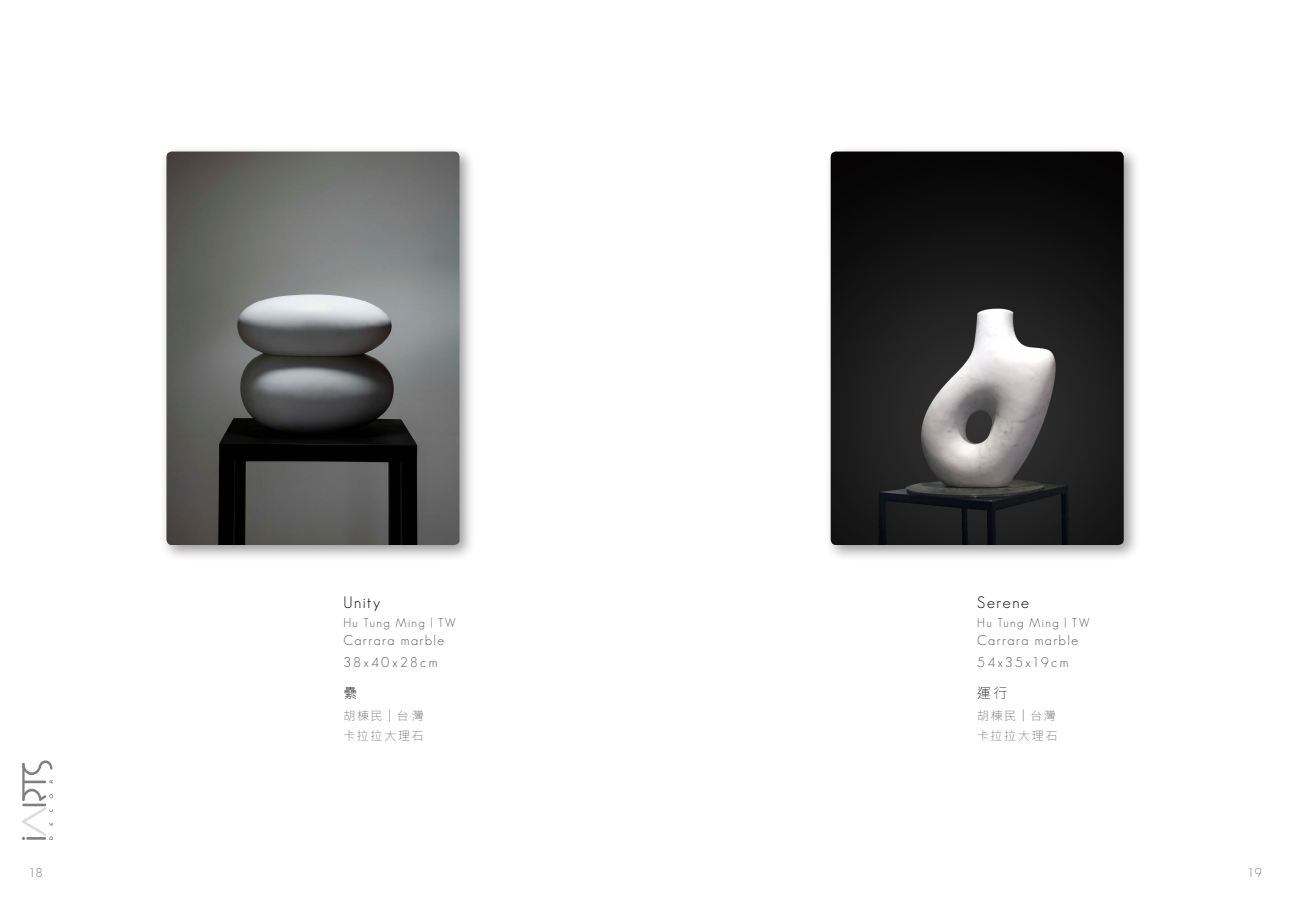
<style>
.page{position:relative;width:1290px;height:911px;background:#fff}
.page>*{position:absolute;margin:0;border:0;box-sizing:border-box;transform-origin:0 0}
.t1{font:300 16.25px "Geosans";letter-spacing:.095em;color:#000}
.t2{font:300 13.75px/21.2px "Geosans";letter-spacing:.105em;color:#595757}
.t3{font:100 13.75px "Noto Sans TC";color:#000}
.t4{font:300 12.5px "Geosans";letter-spacing:.105em;color:#595757}
.t5{font:300 12.5px "Geosans";color:#727171}
.t6{font:100 11.88px/20px "Noto Sans TC";letter-spacing:.155em;color:#595757}
</style>
<div class="page">
<hr style="left:22px;top:803px;width:24px;height:3px;background:#000">
<svg style="left:22px;top:760px;width:31px;height:41px"></svg>
<svg style="left:22px;top:807px;width:31px;height:33px"></svg>
<div style="left:160px;top:145px;width:316px;height:417px;background:#000;opacity:.4"></div>
<img style="left:166px;top:151px;width:293px;height:394px">
<div style="left:824px;top:145px;width:316px;height:417px;background:#000;opacity:.4"></div>
<img style="left:831px;top:151px;width:293px;height:394px">
<p class="t1" style="left:343px;top:593px;width:38px">Unity</p>
<p class="t4" style="left:343px;top:615px;width:114px">Hu Tung Ming | TW</p>
<p class="t2" style="left:343px;top:630px;width:102px">Carrara marble<br>38x40x28cm</p>
<p class="t1" style="left:977px;top:593px;width:54px">Serene</p>
<p class="t4" style="left:977px;top:615px;width:114px">Hu Tung Ming | TW</p>
<p class="t2" style="left:977px;top:630px;width:102px">Carrara marble<br>54x35x19cm</p>
<p class="t3" style="left:343px;top:685px;width:15px">纍</p>
<p class="t3" style="left:977px;top:685px;width:32px">運行</p>
<p class="t6" style="left:343px;top:705px;width:82px">胡棟民｜台灣卡拉拉大理石</p>
<p class="t6" style="left:977px;top:705px;width:82px">胡棟民｜台灣卡拉拉大理石</p>
<p class="t5" style="left:28px;top:865px;width:16px">18</p>
<p class="t5" style="left:1247px;top:865px;width:16px">19</p>
</div>
